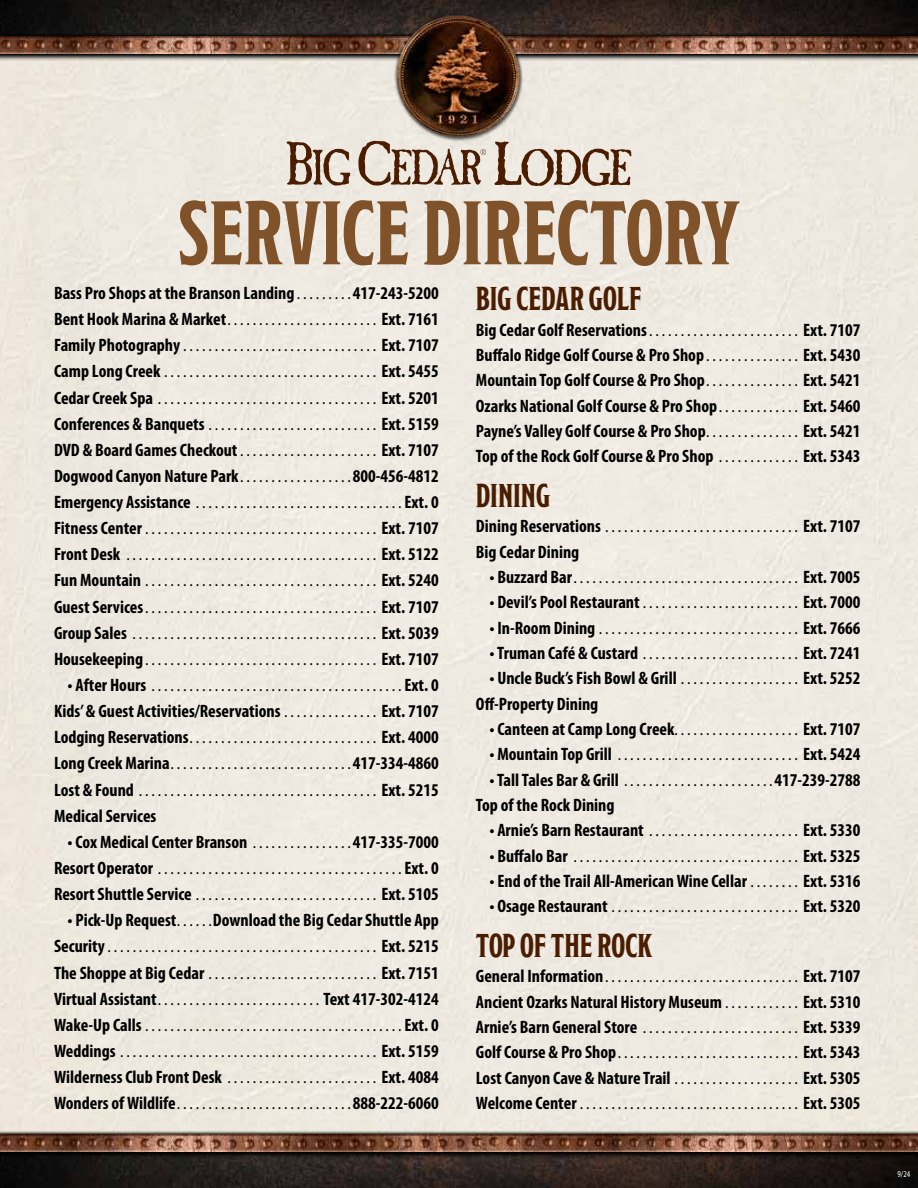
<style>
.page{position:relative;width:918px;height:1188px;background:#fff}
.page>*{position:absolute;margin:0;border:0;box-sizing:border-box;transform-origin:0 0}
.t1{font:700 90px "Modesto Condensed";color:#7f522a}
.t2{font:700 33px "Modesto Condensed";color:#4a1d00}
.t3{font:condensed 18px/26.1px "Myriad Pro";color:#000;text-align:justify}
.t4{font:700 condensed 18px/25.3px "Myriad Pro";color:#000;text-align:justify}
.t5{font:condensed 9px "Myriad Pro";color:#fff}
.s1{font-weight:700}
.s2{font-weight:400}
</style>
<div class="page">
<img style="left:0;top:0;width:918px;height:33px">
<svg style="left:0;top:57px;width:918px;height:4px;background:#b8b4ad"></svg>
<svg style="left:0;top:33px;width:918px;height:24px;background:#262220"></svg>
<img style="left:0;top:36px;width:918px;height:18px">
<img style="left:0;top:1159px;width:918px;height:29px">
<svg style="left:0;top:1155px;width:918px;height:4px;background:#231c19"></svg>
<svg style="left:0;top:1131px;width:918px;height:24px;background:#4e4b48"></svg>
<img style="left:0;top:1134px;width:918px;height:18px">
<img style="left:382px;top:10px;width:155px;height:134px">
<svg style="left:287px;top:141px;width:63px;height:45px;background:#b09d8d"></svg>
<svg style="left:358px;top:141px;width:129px;height:45px;background:#bdad9f"></svg>
<svg style="left:494px;top:141px;width:137px;height:45px;background:#bbab9c"></svg>
<h1 class="t1" style="left:178px;top:188px;width:563px">SERVICE DIRECTORY</h1>
<p class="t3" style="left:54px;top:280px;width:386px"><span class="s1">Bass Pro Shops at the Branson Landing</span> . . . . . . . . <span class="s1">417-243-5200<br>Bent Hook Marina &amp; Market</span> . . . . . . . . . . . . . . . . . . . . . . . . <span class="s1">Ext. 7161<br>Family Photography</span> . . . . . . . . . . . . . . . . . . . . . . . . . . . . . . . <span class="s1">Ext. 7107<br>Camp Long Creek</span> . . . . . . . . . . . . . . . . . . . . . . . . . . . . . . . . . . <span class="s1">Ext. 5455<br>Cedar Creek Spa</span> . . . . . . . . . . . . . . . . . . . . . . . . . . . . . . . . . . . <span class="s1">Ext. 5201<br>Conferences &amp; Banquets</span> . . . . . . . . . . . . . . . . . . . . . . . . . . . <span class="s1">Ext. 5159<br>DVD &amp; Board Games Checkout</span> . . . . . . . . . . . . . . . . . . . . . . <span class="s1">Ext. 7107<br>Dogwood Canyon Nature Park</span> . . . . . . . . . . . . . . . . . <span class="s1">800-456-4812<br>Emergency Assistance</span> . . . . . . . . . . . . . . . . . . . . . . . . . . . . . . . . . <span class="s1">Ext. 0<br>Fitness Center</span> . . . . . . . . . . . . . . . . . . . . . . . . . . . . . . . . . . . . . <span class="s1">Ext. 7107<br>Front Desk</span> . . . . . . . . . . . . . . . . . . . . . . . . . . . . . . . . . . . . . . . . <span class="s1">Ext. 5122<br>Fun Mountain</span> . . . . . . . . . . . . . . . . . . . . . . . . . . . . . . . . . . . . . <span class="s1">Ext. 5240<br>Guest Services</span> . . . . . . . . . . . . . . . . . . . . . . . . . . . . . . . . . . . . . <span class="s1">Ext. 7107<br>Group Sales</span> . . . . . . . . . . . . . . . . . . . . . . . . . . . . . . . . . . . . . . . <span class="s1">Ext. 5039<br>Housekeeping</span> . . . . . . . . . . . . . . . . . . . . . . . . . . . . . . . . . . . . . <span class="s1">Ext. 7107</span></p>
<p class="t3" style="left:54px;top:672px;width:386px;text-indent:14px"><span class="s1">• After Hours</span> . . . . . . . . . . . . . . . . . . . . . . . . . . . . . . . . . . . . . . . . <span class="s1">Ext. 0<br>Kids’ &amp; Guest Activities/Reservations</span> . . . . . . . . . . . . . . . <span class="s1">Ext. 7107<br>Lodging Reservations</span> . . . . . . . . . . . . . . . . . . . . . . . . . . . . . . <span class="s1">Ext. 4000<br>Long Creek Marina</span> . . . . . . . . . . . . . . . . . . . . . . . . . . . . <span class="s1">417-334-4860<br>Lost &amp; Found</span> . . . . . . . . . . . . . . . . . . . . . . . . . . . . . . . . . . . . . . <span class="s1">Ext. 5215<br>Medical Services</span></p>
<p class="t4" style="left:54px;top:828px;width:386px;line-height:26.1px;text-indent:14px">• Cox Medical Center Branson <span class="s2">. . . . . . . . . . . . . . .</span> 417-335-7000<br>Resort Operator <span class="s2">. . . . . . . . . . . . . . . . . . . . . . . . . . . . . . . . . . . . . . .</span> Ext. 0<br>Resort Shuttle Service <span class="s2">. . . . . . . . . . . . . . . . . . . . . . . . . . . . .</span> Ext. 5105</p>
<p class="t3" style="left:54px;top:908px;width:386px;text-indent:13px"><span class="s1">• Pick-Up Request</span> . . . . . <span class="s1">Download the Big Cedar Shuttle App Security</span> . . . . . . . . . . . . . . . . . . . . . . . . . . . . . . . . . . . . . . . . . . . <span class="s1">Ext. 5215<br>The Shoppe at Big Cedar</span> . . . . . . . . . . . . . . . . . . . . . . . . . . . <span class="s1">Ext. 7151<br>Virtual Assistant</span> . . . . . . . . . . . . . . . . . . . . . . . . . . <span class="s1">Text 417-302-4124<br>Wake-Up Calls</span> . . . . . . . . . . . . . . . . . . . . . . . . . . . . . . . . . . . . . . . . . <span class="s1">Ext. 0<br>Weddings</span> . . . . . . . . . . . . . . . . . . . . . . . . . . . . . . . . . . . . . . . . . <span class="s1">Ext. 5159<br>Wilderness Club Front Desk</span> . . . . . . . . . . . . . . . . . . . . . . . . <span class="s1">Ext. 4084<br>Wonders of Wildlife</span> . . . . . . . . . . . . . . . . . . . . . . . . . . . <span class="s1">888-222-6060</span></p>
<h2 class="t2" style="left:476px;top:282px;width:167px">BIG CEDAR GOLF</h2>
<p class="t4" style="left:476px;top:317px;width:386px">Big Cedar Golf Reservations <span class="s2">. . . . . . . . . . . . . . . . . . . . . . . .</span> Ext. 7107<br>Buffalo Ridge Golf Course &amp; Pro Shop <span class="s2">. . . . . . . . . . . . . . .</span> Ext. 5430<br>Mountain Top Golf Course &amp; Pro Shop <span class="s2">. . . . . . . . . . . . . . .</span> Ext. 5421<br>Ozarks National Golf Course &amp; Pro Shop <span class="s2">. . . . . . . . . . . . .</span> Ext. 5460<br>Payne’s Valley Golf Course &amp; Pro Shop <span class="s2">. . . . . . . . . . . . . . .</span> Ext. 5421<br>Top of the Rock Golf Course &amp; Pro Shop <span class="s2">. . . . . . . . . . . . .</span> Ext. 5343</p>
<h2 class="t2" style="left:476px;top:479px;width:76px">DINING</h2>
<p class="t4" style="left:476px;top:513px;width:386px">Dining Reservations <span class="s2">. . . . . . . . . . . . . . . . . . . . . . . . . . . . . . .</span> Ext. 7107<br>Big Cedar Dining</p>
<p class="t3" style="left:489px;top:564px;width:373px"><span class="s1">• Buzzard Bar</span> . . . . . . . . . . . . . . . . . . . . . . . . . . . . . . . . . . . . <span class="s1">Ext. 7005</span></p>
<p class="t4" style="left:489px;top:589px;width:373px">• Devil’s Pool Restaurant <span class="s2">. . . . . . . . . . . . . . . . . . . . . . . . .</span> Ext. 7000</p>
<p class="t3" style="left:489px;top:615px;width:373px"><span class="s1">• In-Room Dining</span> . . . . . . . . . . . . . . . . . . . . . . . . . . . . . . . . <span class="s1">Ext. 7666</span></p>
<p class="t4" style="left:489px;top:640px;width:373px">• Truman Café &amp; Custard <span class="s2">. . . . . . . . . . . . . . . . . . . . . . . . .</span> Ext. 7241</p>
<p class="t4" style="left:476px;top:665px;width:386px;text-indent:14px">• Uncle Buck’s Fish Bowl &amp; Grill <span class="s2">. . . . . . . . . . . . . . . . . . .</span> Ext. 5252<br>Off-Property Dining</p>
<p class="t4" style="left:489px;top:716px;width:373px">• Canteen at Camp Long Creek <span class="s2">. . . . . . . . . . . . . . . . . . . .</span> Ext. 7107</p>
<p class="t3" style="left:489px;top:742px;width:373px"><span class="s1">• Mountain Top Grill</span> . . . . . . . . . . . . . . . . . . . . . . . . . . . . . <span class="s1">Ext. 5424</span></p>
<p class="t4" style="left:476px;top:767px;width:386px;text-indent:14px">• Tall Tales Bar &amp; Grill <span class="s2">. . . . . . . . . . . . . . . . . . . . . . .</span> 417-239-2788<br>Top of the Rock Dining</p>
<p class="t4" style="left:489px;top:817px;width:373px">• Arnie’s Barn Restaurant <span class="s2">. . . . . . . . . . . . . . . . . . . . . . . .</span> Ext. 5330</p>
<p class="t3" style="left:489px;top:843px;width:373px"><span class="s1">• Buffalo Bar</span> . . . . . . . . . . . . . . . . . . . . . . . . . . . . . . . . . . . . <span class="s1">Ext. 5325</span></p>
<p class="t4" style="left:489px;top:868px;width:373px">• End of the Trail All-American Wine Cellar <span class="s2">. . . . . . . .</span> Ext. 5316</p>
<p class="t3" style="left:489px;top:894px;width:373px"><span class="s1">• Osage Restaurant</span> . . . . . . . . . . . . . . . . . . . . . . . . . . . . . . <span class="s1">Ext. 5320</span></p>
<h2 class="t2" style="left:476px;top:929px;width:178px">TOP OF THE ROCK</h2>
<p class="t4" style="left:476px;top:963px;width:386px">General Information <span class="s2">. . . . . . . . . . . . . . . . . . . . . . . . . . . . . . .</span> Ext. 7107<br>Ancient Ozarks Natural History Museum <span class="s2">. . . . . . . . . . . .</span> Ext. 5310<br>Arnie’s Barn General Store <span class="s2">. . . . . . . . . . . . . . . . . . . . . . . . .</span> Ext. 5339<br>Golf Course &amp; Pro Shop <span class="s2">. . . . . . . . . . . . . . . . . . . . . . . . . . . . .</span> Ext. 5343<br>Lost Canyon Cave &amp; Nature Trail <span class="s2">. . . . . . . . . . . . . . . . . . . .</span> Ext. 5305<br>Welcome Center <span class="s2">. . . . . . . . . . . . . . . . . . . . . . . . . . . . . . . . . . .</span> Ext. 5305</p>
<p class="t5" style="left:898px;top:1169px;width:14px">9/24</p>
</div>
